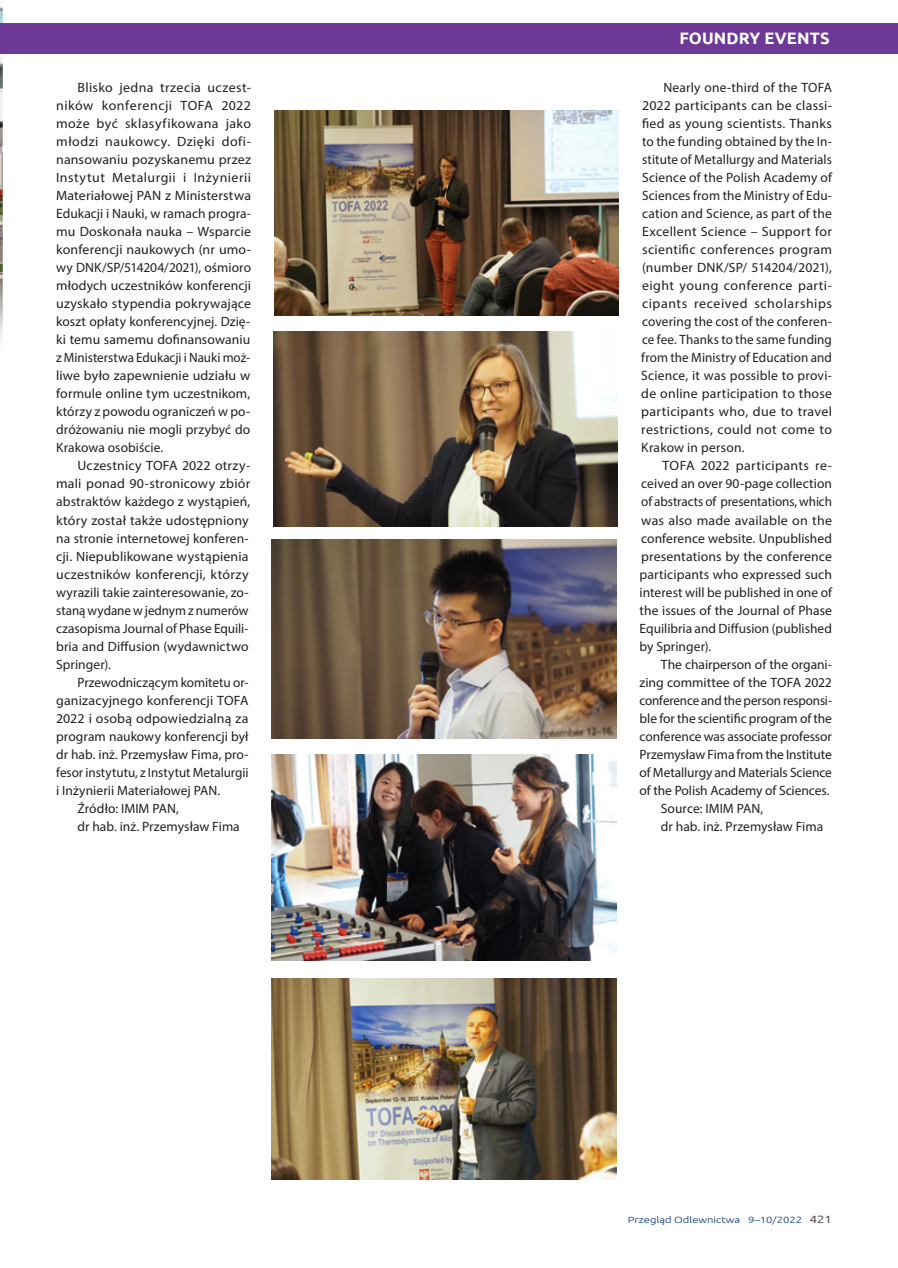
<style>
.page{position:relative;width:898px;height:1268px;background:#fff}
.page>*{position:absolute;margin:0;border:0;box-sizing:border-box;transform-origin:0 0}
.STYL_AKAPITU_1{font:700 16.5px "Ubuntu";letter-spacing:.01em;color:#fff}
.TEKST{font:13.5px/18px "Myriad Pro";letter-spacing:.005em;color:#231f20;text-align:justify}
.t1{font:300 9px "Ubuntu";color:#053276;scale:1.25 1}
.s1{font-size:10.5px;color:#231f20}
</style>
<div class="page">
<img style="left:0;top:7px;width:2px;height:334px">
<div style="left:0;top:23px;width:897px;height:31px;background:#6e3996"></div>
<img style="left:274px;top:110px;width:344px;height:205px">
<img style="left:273px;top:331px;width:344px;height:195px">
<img style="left:272px;top:540px;width:344px;height:198px">
<img style="left:272px;top:754px;width:344px;height:206px">
<img style="left:272px;top:978px;width:344px;height:201px">
<p class="TEKST" style="left:56px;top:78px;width:196px;text-indent:21px">Blisko jedna trzecia uczest&shy;ników konferencji TOFA 2022 może być sklasyfikowana jako młodzi naukowcy. Dzięki dofi&shy;nansowaniu pozyskanemu przez Instytut Metalurgii i Inżynierii Materiałowej PAN z Ministerstwa Edukacji i Nauki, w ramach progra&shy;mu Doskonała nauka – Wsparcie konferencji naukowych (nr umo&shy;wy DNK/SP/514204/2021), ośmioro młodych uczestników konferencji uzyskało stypendia pokrywające koszt opłaty konferencyjnej. Dzię&shy;ki temu samemu dofinansowaniu z Ministerstwa Edukacji i Nauki moż&shy;liwe było zapewnienie udziału w formule online tym uczestnikom, którzy z powodu ograniczeń w po&shy;dróżowaniu nie mogli przybyć do Krakowa osobiście.</p>
<p class="TEKST" style="left:56px;top:456px;width:195px;text-align:left;text-indent:21px">Uczestnicy TOFA 2022 otrzy&shy;mali ponad 90-stronicowy zbiór abstraktów każdego z wystąpień, który został także udostępniony na stronie internetowej konferen&shy;cji. Niepublikowane wystąpienia uczestników konferencji, którzy wyrazili takie zainteresowanie, zo&shy;staną wydane w jednym z numerów czasopisma Journal of Phase Equili&shy;bria and Diffusion (wydawnictwo<br>Springer).</p>
<p class="TEKST" style="left:56px;top:672px;width:194px;text-indent:21px">Przewodniczącym komitetu or&shy;ganizacyjnego konferencji TOFA 2022 i osobą odpowiedzialną za program naukowy konferencji był dr hab. inż. Przemysław Fima, pro&shy;fesor instytutu, z Instytut Metalurgii i Inżynierii Materiałowej PAN.</p>
<p class="TEKST" style="left:77px;top:798px;width:103px">Źródło: IMIM PAN,</p>
<p class="TEKST" style="left:77px;top:816px;width:164px">dr hab. inż. Przemysław Fima</p>
<p class="STYL_AKAPITU_1" style="left:679px;top:32px;width:152px">FOUNDRY EVENTS</p>
<p class="STYL_AKAPITU_1" style="left:746px;top:36px;width:78px">JUBILEES</p>
<p class="TEKST" style="left:641px;top:78px;width:192px;text-indent:22px">Nearly one-third of the TOFA 2022 participants can be classi&shy;fied as young scientists. Thanks to the funding obtained by the In&shy;stitute of Metallurgy and Materials Science of the Polish Academy of Sciences from the Ministry of Edu&shy;cation and Science, as part of the Excellent Science – Support for scientific conferences program (number DNK/SP/ 514204/2021), eight young conference parti&shy;cipants received scholarships covering the cost of the conferen&shy;ce fee. Thanks to the same funding from the Ministry of Education and Science, it was possible to provi&shy;de online participation to those participants who, due to travel restrictions, could not come to Krakow in person.</p>
<p class="TEKST" style="left:639px;top:456px;width:194px;text-indent:23px">TOFA 2022 participants re&shy;ceived an over 90-page collection of abstracts of presentations, which was also made available on the conference website. Unpublished presentations by the conference participants who expressed such interest will be published in one of the issues of the Journal of Phase Equilibria and Diffusion (published by Springer).</p>
<p class="TEKST" style="left:639px;top:654px;width:194px;text-indent:21px">The chairperson of the organi&shy;zing committee of the TOFA 2022 conference and the person responsi&shy;ble for the scientific program of the conference was associate professor Przemysław Fima from the Institute of Metallurgy and Materials Science of the Polish Academy of Sciences.</p>
<p class="TEKST" style="left:660px;top:798px;width:104px">Source: IMIM PAN,</p>
<p class="TEKST" style="left:660px;top:816px;width:164px">dr hab. inż. Przemysław Fima</p>
<p class="t1" style="left:627px;top:1214px;width:165px">Przegląd Odlewnictwa 9–10/2022 <span class="s1">421</span></p>
</div>
